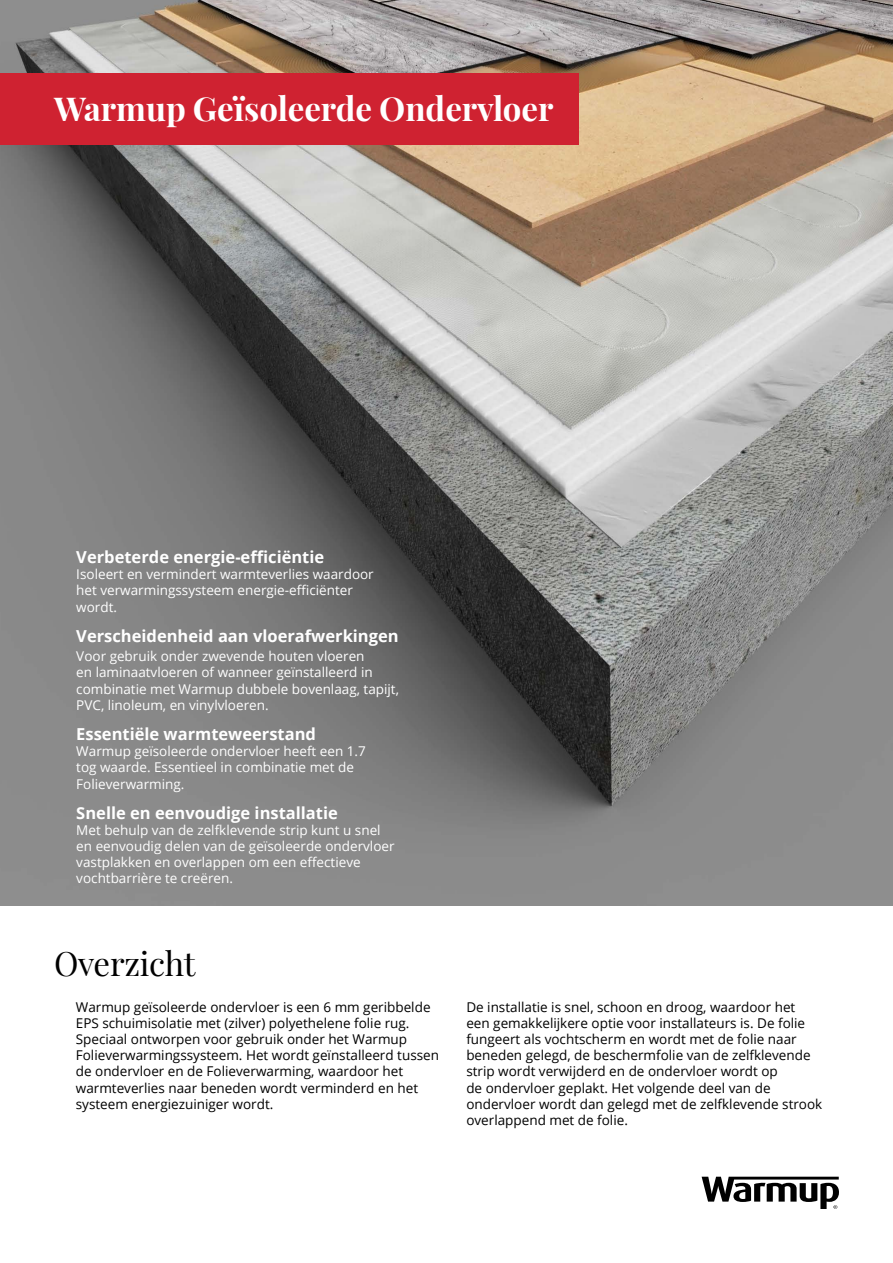
<style>
.page{position:relative;width:893px;height:1263px;background:#fff}
.page>*{position:absolute;margin:0;border:0;box-sizing:border-box;transform-origin:0 0}
.t1{font:700 33px "Playfair Display";color:#fff}
.t2{font:33px "Playfair Display";letter-spacing:-.01em;color:#000}
.t3{font:700 16.5px "Open Sans";color:#fff}
.t4{font:13.5px/16.2px "Open Sans";color:#000}
.t5{font:13.5px/16.2px "Open Sans";color:#fff}
</style>
<div class="page">
<img style="left:0;top:0;width:893px;height:906px">
<svg style="left:702px;top:1177px;width:137px;height:32px"></svg>
<div style="left:0;top:73px;width:578px;height:72px;background:#cf2231"></div>
<p class="t1" style="left:54px;top:83px;width:501px">Warmup Geïsoleerde Ondervloer</p>
<p class="t3" style="left:76px;top:545px;width:249px">Verbeterde energie-efficiëntie</p>
<p class="t5" style="left:76px;top:566px;width:299px">Isoleert en vermindert warmteverlies waardoor het verwarmingssysteem energie-efficiënter wordt.</p>
<p class="t3" style="left:76px;top:624px;width:324px">Verscheidenheid aan vloerafwerkingen</p>
<p class="t5" style="left:76px;top:648px;width:324px">Voor gebruik onder zwevende houten vloeren<br>en laminaatvloeren of wanneer geïnstalleerd in combinatie met Warmup dubbele bovenlaag, tapijt, PVC, linoleum, en vinylvloeren.</p>
<p class="t3" style="left:76px;top:722px;width:241px">Essentiële warmteweerstand</p>
<p class="t5" style="left:76px;top:743px;width:291px">Warmup geïsoleerde ondervloer heeft een 1.7 tog waarde. Essentieel in combinatie met de<br>Folieverwarming.</p>
<p class="t3" style="left:76px;top:801px;width:263px">Snelle en eenvoudige installatie</p>
<p class="t5" style="left:76px;top:821px;width:320px">Met behulp van de zelfklevende strip kunt u snel en eenvoudig delen van de geïsoleerde ondervloer vastplakken en overlappen om een effectieve vochtbarrière te creëren.</p>
<p class="t2" style="left:54px;top:938px;width:143px">Overzicht</p>
<p class="t4" style="left:76px;top:998px;width:365px">Warmup geïsoleerde ondervloer is een 6 mm geribbelde EPS schuimisolatie met (zilver) polyethelene folie rug.<br>Speciaal ontworpen voor gebruik onder het Warmup Folieverwarmingssysteem. Het wordt geïnstalleerd tussen de ondervloer en de Folieverwarming, waardoor het warmteverlies naar beneden wordt verminderd en het systeem energiezuiniger wordt.</p>
<p class="t4" style="left:466px;top:998px;width:357px">De installatie is snel, schoon en droog, waardoor het<br>een gemakkelijkere optie voor installateurs is. De folie fungeert als vochtscherm en wordt met de folie naar beneden gelegd, de beschermfolie van de zelfklevende strip wordt verwijderd en de ondervloer wordt op<br>de ondervloer geplakt. Het volgende deel van de ondervloer wordt dan gelegd met de zelfklevende strook overlappend met de folie.</p>
</div>
